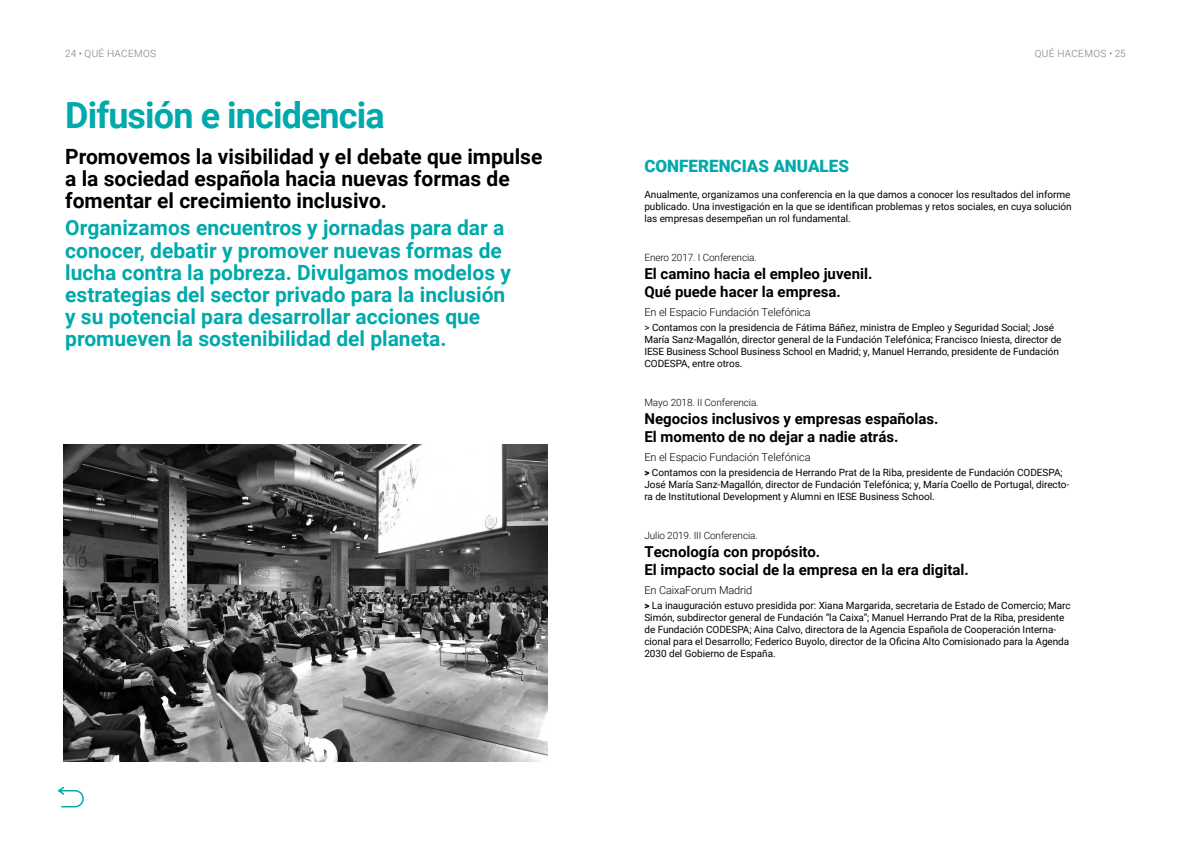
<style>
.page{position:relative;width:1191px;height:842px;background:#fff}
.page>*{position:absolute;margin:0;border:0;box-sizing:border-box;transform-origin:0 0}
.t1{font:700 36px "Roboto";letter-spacing:-.025em;color:#00a9ab}
.t2{font:700 21px/22px "Roboto";color:#00a9ab}
.t3{font:700 21px/22px "Roboto";color:#000}
.t4{font:900 17px "Roboto";color:#00a9ab}
.t5{font:700 15px/18px "Roboto";color:#000}
.t6{font:300 11px "Roboto";letter-spacing:-.01em;color:#000}
.t7{font:10px/12px "Roboto";letter-spacing:-.005em;color:#000}
.t8{font:300 10px "Roboto";letter-spacing:-.01em;color:#000}
.t9{font:300 10px "Roboto";letter-spacing:.035em;color:#7c7b7b}
.s1{font-weight:900}
</style>
<div class="page">
<img style="left:63px;top:444px;width:484px;height:317px">
<svg style="left:58px;top:786px;width:26px;height:22px"></svg>
<p class="t9" style="left:65px;top:46px;width:92px">24 • QUÉ HACEMOS</p>
<p class="t9" style="left:1034px;top:46px;width:92px">QUÉ HACEMOS • 25</p>
<h1 class="t1" style="left:65px;top:90px;width:321px">Difusión e incidencia</h1>
<h2 class="t3" style="left:65px;top:145px;width:479px">Promovemos la visibilidad y el debate que impulse a la sociedad española hacia nuevas formas de fomentar el crecimiento inclusivo.</h2>
<p class="t2" style="left:65px;top:216px;width:447px">Organizamos encuentros y jornadas para dar a conocer, debatir y promover nuevas formas de lucha contra la pobreza. Divulgamos modelos y estrategias del sector privado para la inclusión y su potencial para desarrollar acciones que promueven la sostenibilidad del planeta.</p>
<h3 class="t4" style="left:644px;top:154px;width:206px">CONFERENCIAS ANUALES</h3>
<p class="t7" style="left:644px;top:188px;width:429px;text-align:justify">Anualmente, organizamos una conferencia en la que damos a conocer los resultados del informe publicado. Una investigación en la que se identifican problemas y retos sociales, en cuya solución las empresas desempeñan un rol fundamental.</p>
<p class="t8" style="left:644px;top:251px;width:114px">Enero 2017. I Conferencia.</p>
<h3 class="t5" style="left:644px;top:264px;width:229px">El camino hacia el empleo juvenil.<br>Qué puede hacer la empresa.</h3>
<p class="t6" style="left:644px;top:304px;width:168px">En el Espacio Fundación Telefónica</p>
<p class="t7" style="left:644px;top:321px;width:418px">&gt; Contamos con la presidencia de Fátima Báñez, ministra de Empleo y Seguridad Social; José María Sanz-Magallón, director general de la Fundación Telefónica; Francisco Iniesta, director de IESE Business School Business School en Madrid; y, Manuel Herrando, presidente de Fundación CODESPA, entre otros.</p>
<p class="t8" style="left:644px;top:396px;width:116px">Mayo 2018. II Conferencia.</p>
<h3 class="t5" style="left:644px;top:409px;width:295px">Negocios inclusivos y empresas españolas.<br>El momento de no dejar a nadie atrás.</h3>
<p class="t6" style="left:644px;top:449px;width:168px">En el Espacio Fundación Telefónica</p>
<p class="t7" style="left:644px;top:466px;width:426px"><span class="s1">&gt;</span> Contamos con la presidencia de Herrando Prat de la Riba, presidente de Fundación CODESPA;<br>José María Sanz-Magallón, director de Fundación Telefónica; y, María Coello de Portugal, directo&shy;ra de Institutional Development y Alumni en IESE Business School.</p>
<p class="t8" style="left:644px;top:529px;width:115px">Julio 2019. III Conferencia.</p>
<h3 class="t5" style="left:644px;top:542px;width:326px">Tecnología con propósito.<br>El impacto social de la empresa en la era digital.</h3>
<p class="t6" style="left:644px;top:583px;width:109px">En CaixaForum Madrid</p>
<p class="t7" style="left:644px;top:599px;width:428px"><span class="s1">&gt;</span> La inauguración estuvo presidida por: Xiana Margarida, secretaria de Estado de Comercio; Marc Simón, subdirector general de Fundación “la Caixa”; Manuel Herrando Prat de la Riba, presidente de Fundación CODESPA; Aina Calvo, directora de la Agencia Española de Cooperación Interna&shy;cional para el Desarrollo; Federico Buyolo, director de la Oficina Alto Comisionado para la Agenda 2030 del Gobierno de España.</p>
</div>
